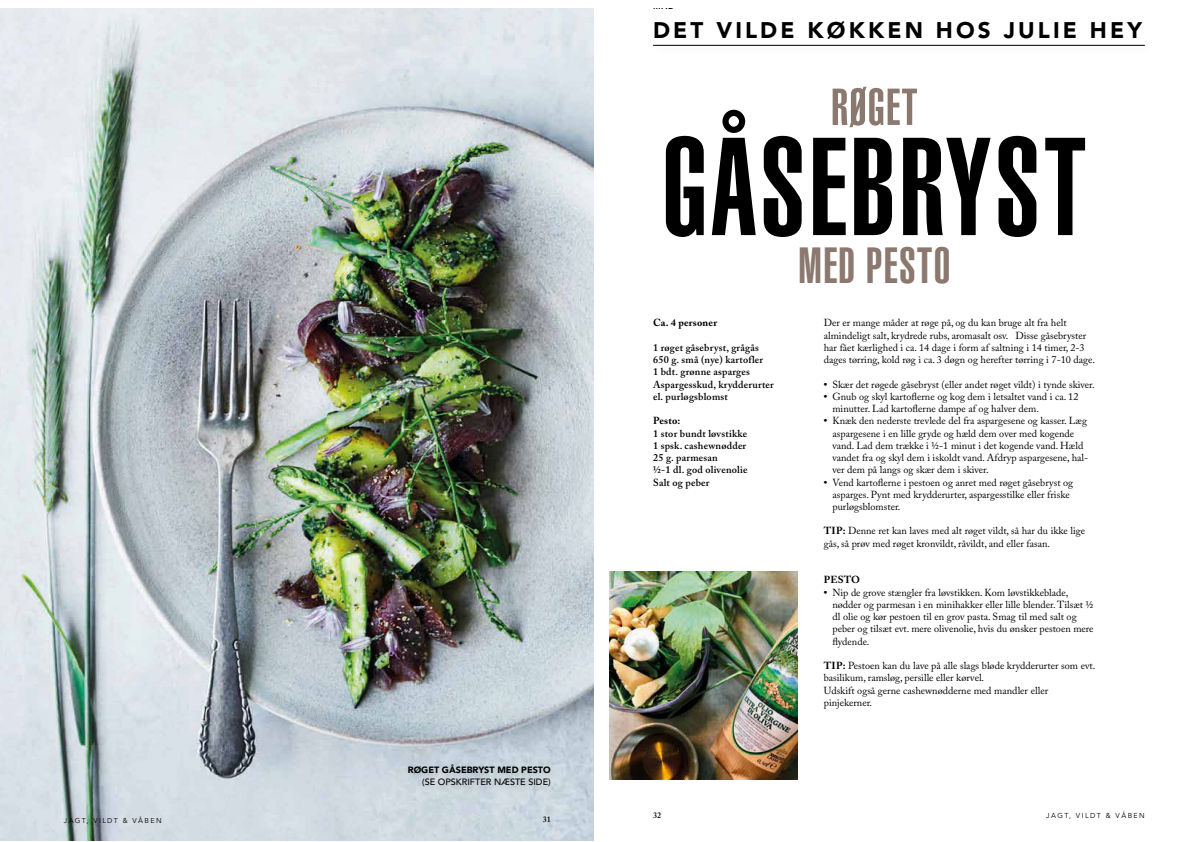
<style>
.page{position:relative;width:1191px;height:842px;background:#fff}
.page>*{position:absolute;margin:0;border:0;box-sizing:border-box;transform-origin:0 0}
.t1{font:136.7px "Helvetica LT Std Ultra Comp";letter-spacing:.025em;color:#000}
.t2{font:51px "Helvetica LT Std Ultra Comp";letter-spacing:.025em;color:#8b786f}
.t3{font:50px "Helvetica LT Std Ultra Comp";letter-spacing:.025em;color:#8b786f}
.t4{font:900 22.4px "Avenir";letter-spacing:.14em;color:#000}
.t5{font:10.2px/12.2px "Adobe Caslon Pro";color:#000}
.t6{font:600 10.2px/12.2px "Adobe Caslon Pro";letter-spacing:.02em;color:#000}
.t7{font:700 10.2px "Adobe Caslon Pro";letter-spacing:.02em;color:#000}
.t8{font:500 9.1px "Avenir";color:#000}
.t9{font:900 9.1px "Avenir";color:#000}
.t10{font:800 8.2px "Avenir";color:#000}
.t11{font:600 8.2px "Adobe Caslon Pro";color:#000}
.t12{font:600 8.1px "Adobe Caslon Pro";color:#000}
.t13{font:7.1px "Avenir";letter-spacing:.2em;color:#000}
.s1{font-weight:700}
</style>
<div class="page">
<img style="left:0;top:9px;width:594px;height:831px">
<div style="left:406px;top:762px;width:152px;height:32px;background:#c8d3db"></div>
<img style="left:609px;top:571px;width:188px;height:208px">
<div style="left:651px;top:42px;width:501px;height:12px;background:#000;opacity:.1"></div>
<hr style="left:653px;top:45px;width:491px;height:1px;background:#000">
<p class="t9" style="left:408px;top:764px;width:144px">RØGET GÅSEBRYST MED PESTO</p>
<p class="t8" style="left:422px;top:777px;width:130px">(SE OPSKRIFTER NÆSTE SIDE)</p>
<p class="t13" style="left:64px;top:816px;width:99px">JAGT, VILDT &amp; VÅBEN</p>
<p class="t12" style="left:542px;top:815px;width:10px">31</p>
<p class="t10" style="left:653px;top:1px;width:23px">MAD</p>
<h3 class="t4" style="left:653px;top:17px;width:490px">DET VILDE KØKKEN HOS JULIE HEY</h3>
<h2 class="t2" style="left:831px;top:78px;width:88px">RØGET</h2>
<h1 class="t1" style="left:662px;top:109px;width:426px">GÅSEBRYST</h1>
<h3 class="t3" style="left:798px;top:237px;width:154px">MED PESTO</h3>
<p class="t7" style="left:653px;top:317px;width:65px">Ca. 4 personer</p>
<p class="t6" style="left:653px;top:341px;width:122px">1 røget gåsebryst, grågås<br>650 g. små (nye) kartofler<br>1 bdt. grønne asparges<br>Aspargesskud, krydderurter el. purløgsblomst</p>
<p class="t7" style="left:653px;top:415px;width:29px">Pesto:</p>
<p class="t6" style="left:653px;top:427px;width:96px">1 stor bundt løvstikke<br>1 spsk. cashewnødder<br>25 g. parmesan<br>½-1 dl. god olivenolie<br>Salt og peber</p>
<p class="t5" style="left:823px;top:317px;width:273px">Der er mange måder at røge på, og du kan bruge alt fra helt almindeligt salt, krydrede rubs, aromasalt osv. Disse gåsebryster har fået kærlighed i ca. 14 dage i form af saltning i 14 timer, 2-3 dages tørring, kold røg i ca. 3 døgn og herefter tørring i 7-10 dage.</p>
<p class="t5" style="left:823px;top:378px;width:272px"><span class="s1">•</span> Skær det røgede gåsebryst (eller andet røget vildt) i tynde skiver.</p>
<p class="t5" style="left:832px;top:390px;width:247px;text-indent:-9px"><span class="s1">•</span> Gnub og skyl kartoflerne og kog dem i letsaltet vand i ca. 12 minutter. Lad kartoflerne dampe af og halver dem.</p>
<p class="t5" style="left:832px;top:415px;width:257px;text-indent:-9px"><span class="s1">•</span> Knæk den nederste trevlede del fra aspargesene og kasser. Læg aspargesene i en lille gryde og hæld dem over med kogende vand. Lad dem trække i ½-1 minut i det kogende vand. Hæld vandet fra og skyl dem i iskoldt vand. Afdryp aspargesene, hal&shy;ver dem på langs og skær dem i skiver.</p>
<p class="t5" style="left:832px;top:476px;width:242px;text-indent:-9px"><span class="s1">•</span> Vend kartoflerne i pestoen og anret med røget gåsebryst og asparges. Pynt med krydderurter, aspargesstilke eller friske purløgsblomster.</p>
<p class="t5" style="left:823px;top:525px;width:263px"><span class="s1">TIP:</span> Denne ret kan laves med alt røget vildt, så har du ikke lige gås, så prøv med røget kronvildt, råvildt, and eller fasan.</p>
<p class="t7" style="left:824px;top:574px;width:38px">PESTO</p>
<p class="t5" style="left:832px;top:586px;width:263px;text-indent:-9px"><span class="s1">•</span> Nip de grove stængler fra løvstikken. Kom løvstikkeblade, nødder og parmesan i en minihakker eller lille blender. Tilsæt ½ dl olie og kør pestoen til en grov pasta. Smag til med salt og peber og tilsæt evt. mere olivenolie, hvis du ønsker pestoen mere flydende.</p>
<p class="t5" style="left:823px;top:659px;width:273px"><span class="s1">TIP:</span> Pestoen kan du lave på alle slags bløde krydderurter som evt. basilikum, ramsløg, persille eller kørvel.<br>Udskift også gerne cashewnødderne med mandler eller pinjekerner.</p>
<p class="t11" style="left:653px;top:810px;width:10px">32</p>
<p class="t13" style="left:1046px;top:811px;width:100px">JAGT, VILDT &amp; VÅBEN</p>
</div>
